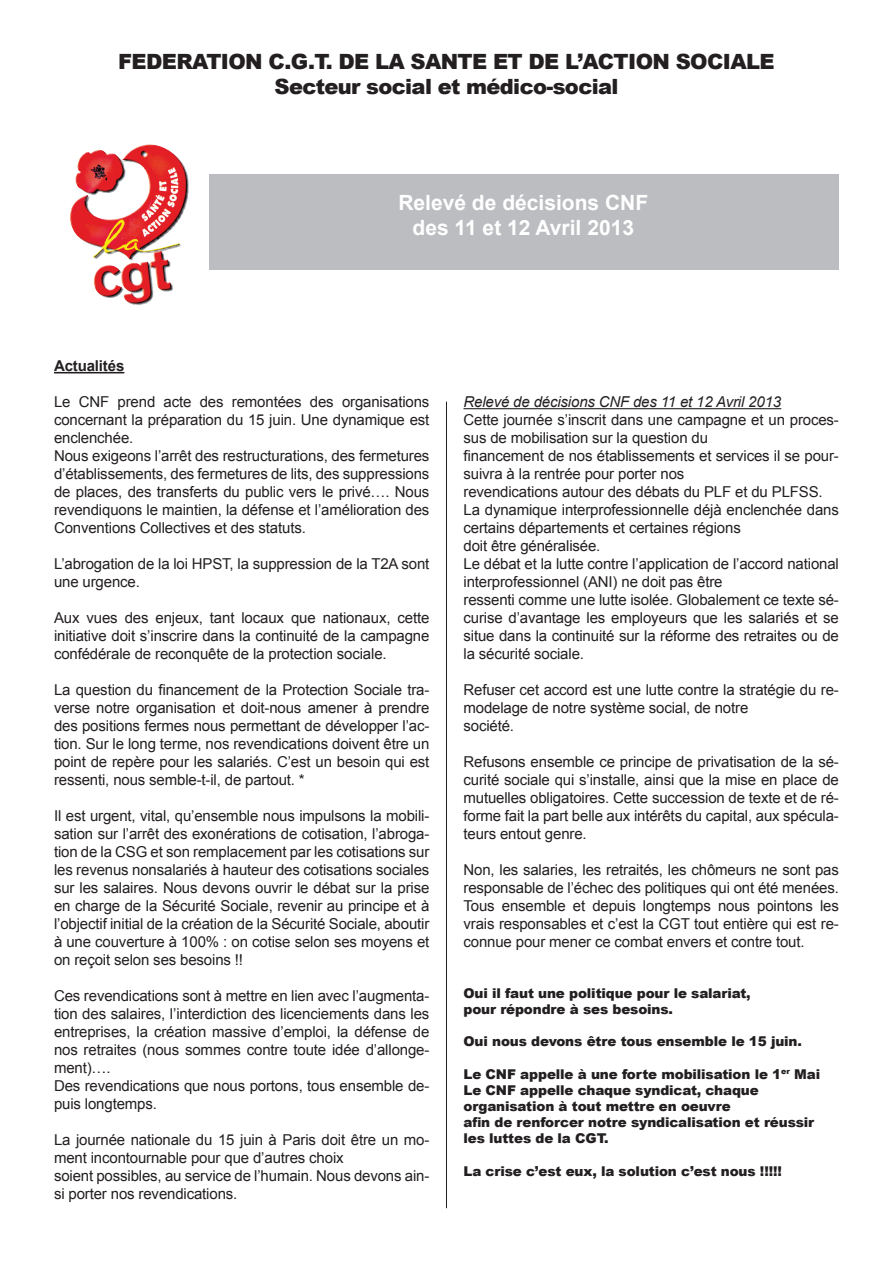
<style>
.page{position:relative;width:893px;height:1263px;background:#fff}
.page>*{position:absolute;margin:0;border:0;box-sizing:border-box;transform-origin:0 0}
.t1{font:900 21px/25.2px "Arial";letter-spacing:-.03em;color:#231f20;text-align:center}
.t2{font:700 21px/25.2px "Arial";color:#fff;text-align:center}
.t3{font:15px/18px "Arial";letter-spacing:-.01em;color:#231f20}
.t4{font:italic 15px "Arial";letter-spacing:-.01em;color:#231f20}
.t5{font:700 15px "Arial";letter-spacing:-.01em;color:#231f20}
.t6{font:900 13.5px/16.2px "Arial";letter-spacing:-.01em;color:#231f20}
</style>
<div class="page">
<div style="left:210px;top:175px;width:629px;height:95px;background:#bcbdc0"></div>
<hr style="left:54px;top:372px;width:70px;height:1px;background:#231f20">
<hr style="left:463px;top:408px;width:318px;height:1px;background:#231f20">
<img style="left:70px;top:144px;width:119px;height:161px">
<hr style="left:446px;top:402px;width:1px;height:806px;background:#231f20">
<h1 class="t1" style="left:118px;top:48px;width:658px">FEDERATION C.G.T. DE LA SANTE ET DE L’ACTION SOCIALE<br>Secteur social et médico-social</h1>
<h1 class="t2" style="left:398px;top:190px;width:251px">Relevé de décisions CNF des 11 et 12 Avril 2013</h1>
<p class="t5" style="left:54px;top:355px;width:72px">Actualités</p>
<p class="t3" style="left:54px;top:393px;width:377px">Le CNF prend acte des remontées des organisations concernant la préparation du 15 juin. Une dynamique est enclenchée.<br>Nous exigeons l’arrêt des restructurations, des fermetures d’établissements, des fermetures de lits, des suppressions de places, des transferts du public vers le privé…. Nous revendiquons le maintien, la défense et l’amélioration des Conventions Collectives et des statuts.</p>
<p class="t3" style="left:54px;top:555px;width:377px">L’abrogation de la loi HPST, la suppression de la T2A sont une urgence.</p>
<p class="t3" style="left:54px;top:609px;width:377px;text-align:justify">Aux vues des enjeux, tant locaux que nationaux, cette initiative doit s’inscrire dans la continuité de la campagne confédérale de reconquête de la protection sociale.</p>
<p class="t3" style="left:54px;top:681px;width:377px;text-align:justify">La question du financement de la Protection Sociale tra&shy;verse notre organisation et doit-nous amener à prendre des positions fermes nous permettant de développer l’ac&shy;tion. Sur le long terme, nos revendications doivent être un point de repère pour les salariés. C’est un besoin qui est ressenti, nous semble-t-il, de partout. *</p>
<p class="t3" style="left:54px;top:807px;width:377px;text-align:justify">Il est urgent, vital, qu’ensemble nous impulsons la mobili&shy;sation sur l’arrêt des exonérations de cotisation, l’abroga&shy;tion de la CSG et son remplacement par les cotisations sur les revenus nonsalariés à hauteur des cotisations sociales sur les salaires. Nous devons ouvrir le débat sur la prise en charge de la Sécurité Sociale, revenir au principe et à l’objectif initial de la création de la Sécurité Sociale, aboutir à une couverture à 100% : on cotise selon ses moyens et on reçoit selon ses besoins !!</p>
<p class="t3" style="left:54px;top:987px;width:377px">Ces revendications sont à mettre en lien avec l’augmenta&shy;tion des salaires, l’interdiction des licenciements dans les entreprises, la création massive d’emploi, la défense de nos retraites (nous sommes contre toute idée d’allonge&shy;ment)….<br>Des revendications que nous portons, tous ensemble de&shy;puis longtemps.</p>
<p class="t3" style="left:54px;top:1131px;width:377px">La journée nationale du 15 juin à Paris doit être un mo&shy;ment incontournable pour que d’autres choix<br>soient possibles, au service de l’humain. Nous devons ain&shy;si porter nos revendications.</p>
<p class="t4" style="left:463px;top:392px;width:319px">Relevé de décisions CNF des 11 et 12 Avril 2013</p>
<p class="t3" style="left:463px;top:411px;width:377px">Cette journée s’inscrit dans une campagne et un proces&shy;sus de mobilisation sur la question du<br>financement de nos établissements et services il se pour&shy;suivra à la rentrée pour porter nos<br>revendications autour des débats du PLF et du PLFSS.<br>La dynamique interprofessionnelle déjà enclenchée dans certains départements et certaines régions<br>doit être généralisée.<br>Le débat et la lutte contre l’application de l’accord national interprofessionnel (ANI) ne doit pas être<br>ressenti comme une lutte isolée. Globalement ce texte sé&shy;curise d’avantage les employeurs que les salariés et se situe dans la continuité sur la réforme des retraites ou de la sécurité sociale.</p>
<p class="t3" style="left:463px;top:681px;width:377px">Refuser cet accord est une lutte contre la stratégie du re&shy;modelage de notre système social, de notre<br>société.</p>
<p class="t3" style="left:463px;top:753px;width:377px;text-align:justify">Refusons ensemble ce principe de privatisation de la sé&shy;curité sociale qui s’installe, ainsi que la mise en place de mutuelles obligatoires. Cette succession de texte et de ré&shy;forme fait la part belle aux intérêts du capital, aux spécula&shy;teurs entout genre.</p>
<p class="t3" style="left:463px;top:861px;width:377px;text-align:justify">Non, les salaries, les retraités, les chômeurs ne sont pas responsable de l’échec des politiques qui ont été menées.<br>Tous ensemble et depuis longtemps nous pointons les vrais responsables et c’est la CGT tout entière qui est re&shy;connue pour mener ce combat envers et contre tout.</p>
<p class="t6" style="left:463px;top:984px;width:289px">Oui il faut une politique pour le salariat, pour répondre à ses besoins.</p>
<p class="t6" style="left:463px;top:1033px;width:340px">Oui nous devons être tous ensemble le 15 juin.</p>
<p class="t6" style="left:463px;top:1065px;width:358px">Le CNF appelle à une forte mobilisation le 1<sup>er</sup> Mai Le CNF appelle chaque syndicat, chaque organisation à tout mettre en oeuvre<br>afin de renforcer notre syndicalisation et réussir les luttes de la CGT.</p>
<p class="t6" style="left:463px;top:1162px;width:320px">La crise c’est eux, la solution c’est nous !!!!!</p>
</div>
